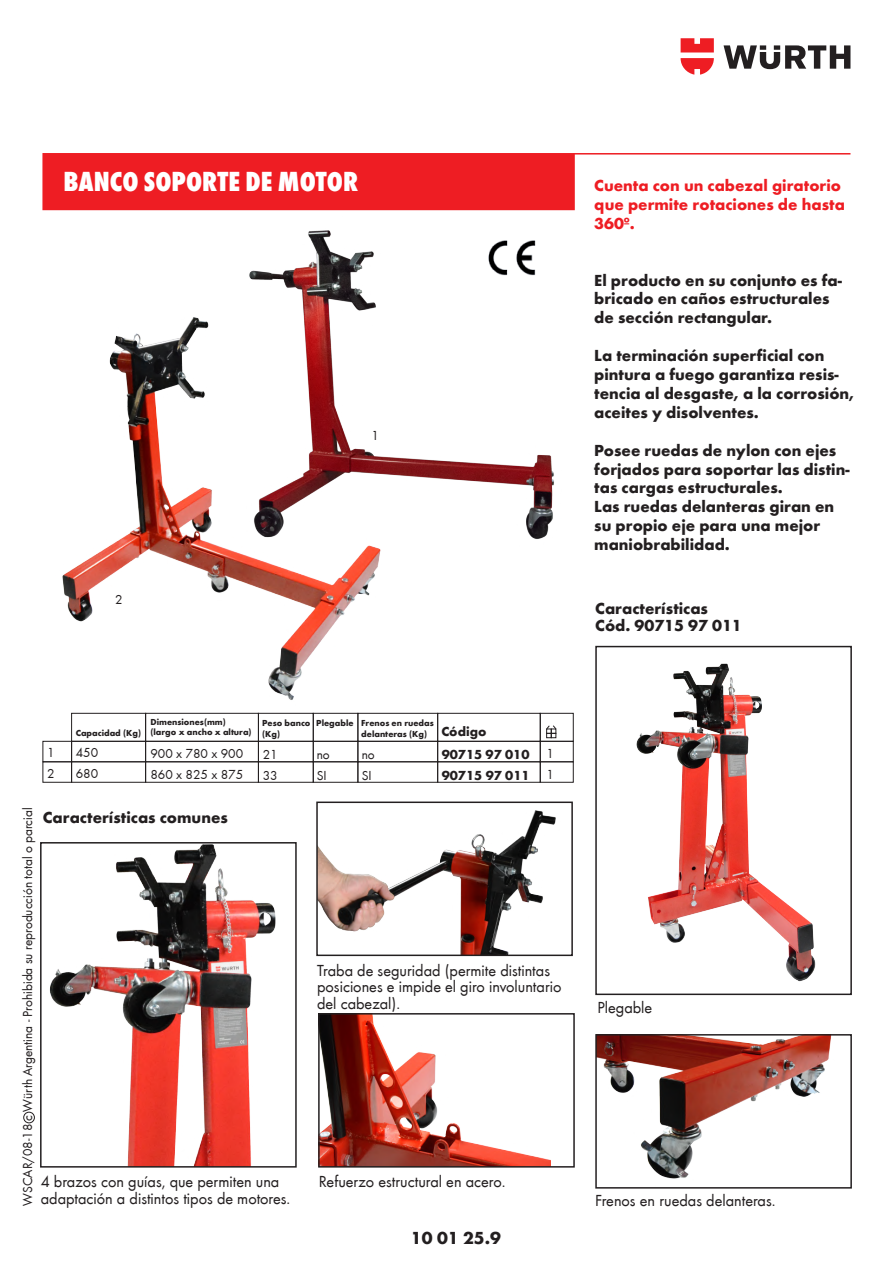
<style>
.page{position:relative;width:893px;height:1263px;background:#fff}
.page>*{position:absolute;margin:0;border:0;box-sizing:border-box;transform-origin:0 0}
.t1{font:28.5px "Wuerth Extra Bold Cond Caps";color:#fff}
.t2{font:700 18px "Wuerth Global";color:#231f20}
.t3{font:700 16.5px/18.9px "Wuerth";color:#231f20}
.t4{font:16.5px/16.5px "Wuerth";color:#231f20}
.t5{font:700 16.5px/18.9px "Wuerth";color:#ee1d23}
.t6{font:13.5px "Wuerth";color:#231f20}
.t7{font:700 13.5px "Wuerth";color:#231f20}
.t8{font:700 9px/10.8px "Wuerth";color:#231f20}
</style>
<div class="page">
<img style="left:611px;top:645px;width:233px;height:351px">
<svg style="left:724px;top:45px;width:126px;height:24px"></svg>
<svg style="left:681px;top:38px;width:33px;height:37px"></svg>
<div style="left:42px;top:153px;width:533px;height:57px;background:#ee1d23"></div>
<hr style="left:574px;top:153px;width:276px;height:2px;background:#ee1d23">
<div style="left:540px;top:761px;width:34px;height:22px;border:1px solid #231f20"></div>
<div style="left:43px;top:761px;width:29px;height:22px;border:1px solid #231f20"></div>
<div style="left:43px;top:741px;width:29px;height:21px;border:1px solid #231f20"></div>
<div style="left:71px;top:761px;width:75px;height:22px;border:1px solid #231f20"></div>
<div style="left:71px;top:741px;width:75px;height:21px;border:1px solid #231f20"></div>
<div style="left:71px;top:713px;width:75px;height:29px;border:1px solid #231f20"></div>
<div style="left:145px;top:761px;width:114px;height:22px;border:1px solid #231f20"></div>
<div style="left:145px;top:741px;width:114px;height:21px;border:1px solid #231f20"></div>
<div style="left:145px;top:713px;width:114px;height:29px;border:1px solid #231f20"></div>
<div style="left:258px;top:761px;width:56px;height:22px;border:1px solid #231f20"></div>
<div style="left:258px;top:741px;width:56px;height:21px;border:1px solid #231f20"></div>
<div style="left:258px;top:713px;width:56px;height:29px;border:1px solid #231f20"></div>
<div style="left:313px;top:761px;width:45px;height:22px;border:1px solid #231f20"></div>
<div style="left:313px;top:741px;width:45px;height:21px;border:1px solid #231f20"></div>
<div style="left:313px;top:713px;width:45px;height:29px;border:1px solid #231f20"></div>
<div style="left:357px;top:761px;width:81px;height:22px;border:1px solid #231f20"></div>
<div style="left:357px;top:741px;width:81px;height:21px;border:1px solid #231f20"></div>
<div style="left:357px;top:713px;width:81px;height:29px;border:1px solid #231f20"></div>
<div style="left:437px;top:761px;width:104px;height:22px;border:1px solid #231f20"></div>
<img style="left:50px;top:845px;width:226px;height:319px">
<div style="left:40px;top:842px;width:257px;height:325px;border:2px solid #231f20"></div>
<img style="left:321px;top:1016px;width:230px;height:148px">
<div style="left:318px;top:1013px;width:257px;height:154px;border:2px solid #231f20"></div>
<div style="left:595px;top:646px;width:257px;height:349px;border:2px solid #231f20"></div>
<img style="left:598px;top:1037px;width:233px;height:142px">
<div style="left:595px;top:1034px;width:257px;height:154px;border:2px solid #231f20"></div>
<img style="left:319px;top:810px;width:237px;height:143px">
<div style="left:316px;top:801px;width:257px;height:155px;border:2px solid #231f20"></div>
<div style="left:540px;top:741px;width:34px;height:21px;border:1px solid #231f20"></div>
<div style="left:437px;top:741px;width:104px;height:21px;border:1px solid #231f20"></div>
<div style="left:540px;top:713px;width:34px;height:29px;border:1px solid #231f20"></div>
<div style="left:437px;top:713px;width:104px;height:29px;border:1px solid #231f20"></div>
<svg style="left:546px;top:725px;width:11px;height:13px"></svg>
<div style="left:23px;top:1112px;width:12px;height:11px;border:1px solid #231f20;border-radius:50%"></div>
<img style="left:62px;top:317px;width:318px;height:383px">
<img style="left:213px;top:230px;width:341px;height:325px">
<h1 class="t1" style="left:63px;top:162px;width:296px">BANCO SOPORTE DE MOTOR</h1>
<p class="t6" style="left:115px;top:590px;width:9px">2</p>
<p class="t6" style="left:372px;top:426px;width:9px">1</p>
<p class="t5" style="left:594px;top:175px;width:252px">Cuenta con un cabezal giratorio que permite rotaciones de hasta<br>360º.</p>
<p class="t3" style="left:594px;top:269px;width:249px">El producto en su conjunto es fa&shy;bricado en caños estructurales de sección rectangular.</p>
<p class="t3" style="left:594px;top:345px;width:261px">La terminación superficial con pintura a fuego garantiza resis&shy;tencia al desgaste, a la corrosión, aceites y disolventes.</p>
<p class="t3" style="left:594px;top:439px;width:257px">Posee ruedas de nylon con ejes forjados para soportar las distin&shy;tas cargas estructurales.<br>Las ruedas delanteras giran en su propio eje para una mejor maniobrabilidad.</p>
<p class="t3" style="left:595px;top:599px;width:148px;line-height:16.5px">Características<br>Cód. 90715 97 011</p>
<p class="t8" style="left:150px;top:715px;width:103px">Dimensiones(mm) (largo x ancho x altura)</p>
<p class="t8" style="left:262px;top:717px;width:50px">Peso banco (Kg)</p>
<p class="t8" style="left:316px;top:717px;width:39px">Plegable</p>
<p class="t8" style="left:361px;top:717px;width:74px">Frenos en ruedas delanteras (Kg)</p>
<p class="t6" style="left:362px;top:766px;width:11px">SI</p>
<p class="t7" style="left:441px;top:721px;width:47px">Código</p>
<p class="t8" style="left:76px;top:727px;width:67px">Capacidad (Kg)</p>
<p class="t6" style="left:76px;top:743px;width:24px">450</p>
<p class="t6" style="left:47px;top:743px;width:9px">1</p>
<p class="t6" style="left:150px;top:744px;width:94px">900 x 780 x 900</p>
<p class="t6" style="left:263px;top:745px;width:16px">21</p>
<p class="t7" style="left:442px;top:744px;width:89px">90715 97 010</p>
<p class="t6" style="left:547px;top:745px;width:9px">1</p>
<p class="t6" style="left:317px;top:745px;width:15px">no</p>
<p class="t6" style="left:362px;top:745px;width:15px">no</p>
<p class="t6" style="left:76px;top:764px;width:24px">680</p>
<p class="t6" style="left:547px;top:766px;width:9px">1</p>
<p class="t6" style="left:47px;top:764px;width:9px">2</p>
<p class="t6" style="left:150px;top:765px;width:94px">860 x 825 x 875</p>
<p class="t6" style="left:263px;top:766px;width:16px">33</p>
<p class="t7" style="left:442px;top:765px;width:89px">90715 97 011</p>
<p class="t6" style="left:317px;top:766px;width:11px">SI</p>
<p class="t6" style="left:18px;top:1205px;width:400px;rotate:-90deg">WSCAR/08-18 c Würth Argentina - Prohibida su reproducción total o parcial</p>
<p class="t3" style="left:43px;top:807px;width:187px">Características comunes</p>
<p class="t4" style="left:41px;top:1173px;width:251px">4 brazos con guías, que permiten una adaptación a distintos tipos de motores.</p>
<p class="t4" style="left:317px;top:961px;width:246px">Traba de seguridad (permite distintas posiciones e impide el giro involuntario del cabezal).</p>
<p class="t4" style="left:319px;top:1173px;width:188px">Refuerzo estructural en acero.</p>
<p class="t2" style="left:411px;top:1227px;width:92px">10 01 25.9</p>
<p class="t4" style="left:597px;top:998px;width:56px">Plegable</p>
<p class="t4" style="left:595px;top:1191px;width:182px">Frenos en ruedas delanteras.</p>
</div>
